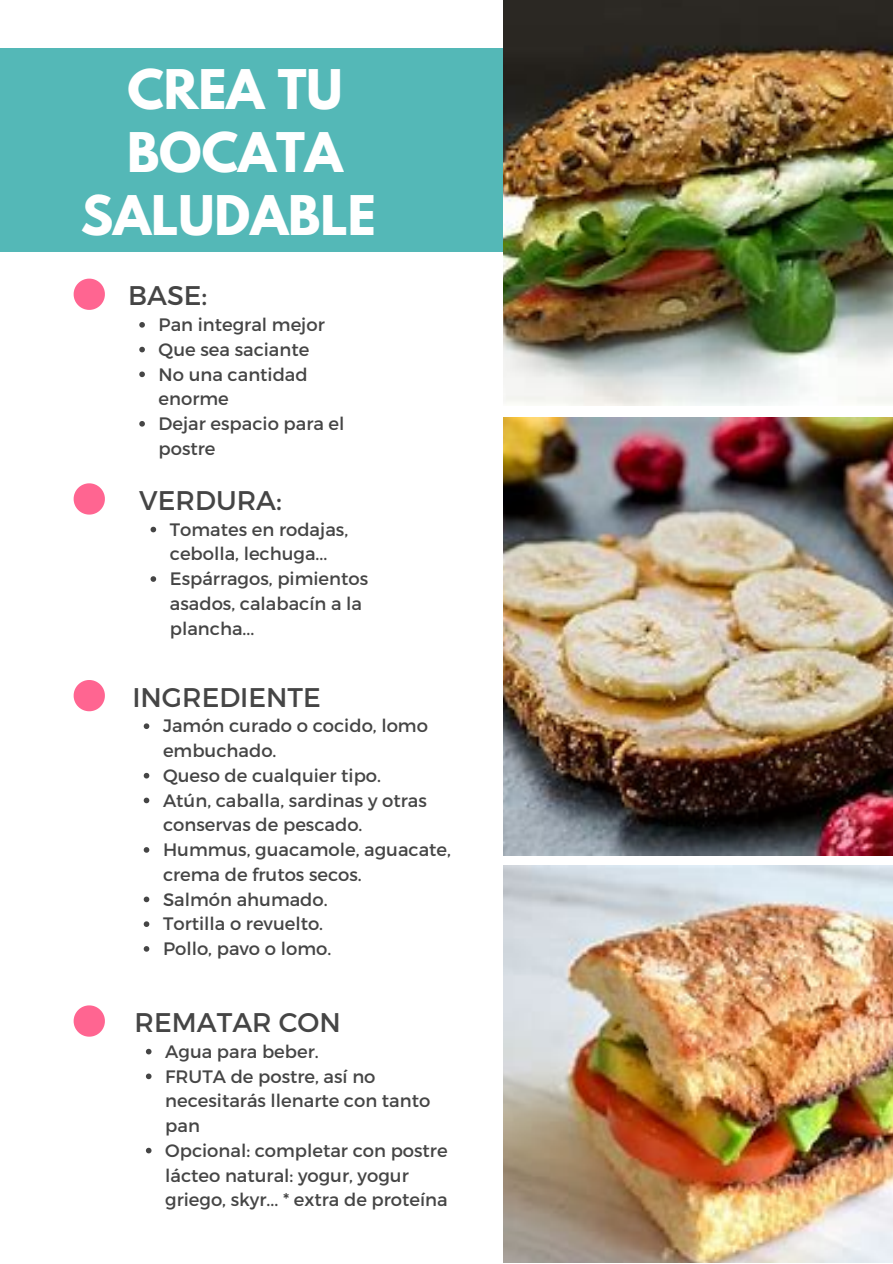
<style>
.page{position:relative;width:893px;height:1264px;background:#fff}
.page>*{position:absolute;margin:0;border:0;box-sizing:border-box;transform-origin:0 0}
.t1{font:700 48.45px/63px "League Spartan";color:#fff;text-align:center}
.t2{font:27px "Montserrat";color:#454545}
.t3{font:18px/24.8px "Montserrat";color:#454545}
</style>
<div class="page">
<div style="left:0;top:48px;width:543px;height:204px;background:#54b8b7"></div>
<img style="left:503px;top:0;width:389px;height:406px">
<img style="left:503px;top:417px;width:389px;height:438px">
<img style="left:503px;top:865px;width:389px;height:397px">
<svg style="left:139px;top:322px;width:6px;height:5px"></svg>
<svg style="left:139px;top:347px;width:6px;height:5px"></svg>
<svg style="left:139px;top:371px;width:6px;height:6px"></svg>
<svg style="left:139px;top:421px;width:6px;height:5px"></svg>
<svg style="left:150px;top:526px;width:6px;height:6px"></svg>
<svg style="left:150px;top:576px;width:6px;height:6px"></svg>
<svg style="left:144px;top:723px;width:5px;height:6px"></svg>
<svg style="left:144px;top:773px;width:5px;height:5px"></svg>
<svg style="left:144px;top:797px;width:5px;height:6px"></svg>
<svg style="left:144px;top:847px;width:5px;height:5px"></svg>
<svg style="left:144px;top:896px;width:5px;height:6px"></svg>
<svg style="left:144px;top:921px;width:5px;height:6px"></svg>
<svg style="left:144px;top:946px;width:5px;height:5px"></svg>
<svg style="left:146px;top:1048px;width:5px;height:6px"></svg>
<svg style="left:146px;top:1073px;width:5px;height:6px"></svg>
<svg style="left:146px;top:1147px;width:5px;height:6px"></svg>
<svg style="left:74px;top:680px;width:31px;height:31px"></svg>
<svg style="left:74px;top:483px;width:31px;height:31px"></svg>
<svg style="left:74px;top:278px;width:31px;height:32px"></svg>
<svg style="left:74px;top:1005px;width:31px;height:31px"></svg>
<h1 class="t1" style="left:81px;top:65px;width:297px">CREA TU<br>BOCATA<br>SALUDABLE</h1>
<h2 class="t2" style="left:128px;top:278px;width:81px">BASE:</h2>
<p class="t3" style="left:159px;top:311px;width:187px">Pan integral mejor<br>Que sea saciante<br>No una cantidad enorme<br>Dejar espacio para el postre</p>
<h2 class="t2" style="left:139px;top:482px;width:144px">VERDURA:</h2>
<p class="t3" style="left:170px;top:516px;width:200px">Tomates en rodajas, cebolla, lechuga...<br>Espárragos, pimientos asados, calabacín a la plancha...</p>
<h2 class="t2" style="left:132px;top:679px;width:190px">INGREDIENTE</h2>
<p class="t3" style="left:163px;top:712px;width:289px">Jamón curado o cocido, lomo embuchado.<br>Queso de cualquier tipo.<br>Atún, caballa, sardinas y otras conservas de pescado.<br>Hummus, guacamole, aguacate, crema de frutos secos.<br>Salmón ahumado.<br>Tortilla o revuelto.<br>Pollo, pavo o lomo.</p>
<h2 class="t2" style="left:135px;top:1004px;width:207px">REMATAR CON</h2>
<p class="t3" style="left:165px;top:1038px;width:284px">Agua para beber.<br>FRUTA de postre, así no necesitarás llenarte con tanto pan<br>Opcional: completar con postre lácteo natural: yogur, yogur griego, skyr... * extra de proteína</p>
</div>
